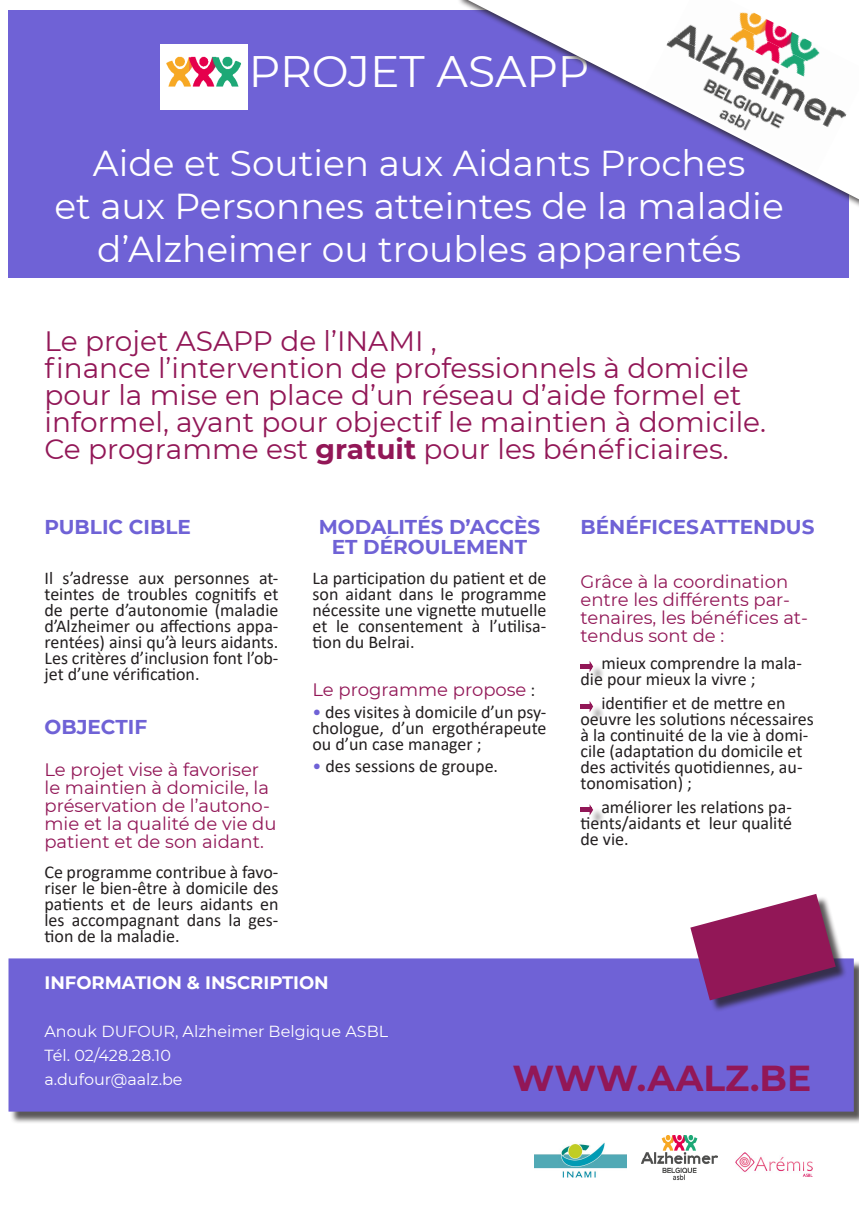
<style>
.page{position:relative;width:859px;height:1208px;background:#fff}
.page>*{position:absolute;margin:0;border:0;box-sizing:border-box;transform-origin:0 0}
.t1{font:44px "Montserrat";color:#fff}
.t2{font:36px/43.2px "Montserrat";color:#fff;text-align:center}
.t3{font:700 36px "Montserrat";color:#921757}
.Pa0{font:28px/27px "Montserrat";color:#921757}
.Default{font:700 20px/20px "Montserrat";color:#6f62d6;text-align:center}
.Annotation_text{font:18px/16px "Calibri";color:#231f20;text-align:justify}
.t4{font:18px/18px "Montserrat";color:#921757}
.List_Paragraph{font:700 18px "Montserrat";color:#fff}
.t5{font:16px "Montserrat";color:#fff}
.s1{font-weight:700}
.s2{font-family:"Calibri";color:#231f20}
.s3{color:#6f62d6}
</style>
<div class="page">
<div style="left:9px;top:10px;width:840px;height:268px;background:#6f62d6"></div>
<div style="left:580px;top:664px;width:12px;height:5px;background:#921757"></div>
<div style="left:591px;top:663px;width:14px;height:20px;background:#231f20;opacity:.75"></div>
<svg style="left:590px;top:661px;width:3px;height:11px"></svg>
<div style="left:580px;top:704px;width:12px;height:5px;background:#921757"></div>
<div style="left:591px;top:703px;width:14px;height:20px;background:#231f20;opacity:.75"></div>
<svg style="left:590px;top:701px;width:3px;height:11px"></svg>
<div style="left:580px;top:807px;width:12px;height:5px;background:#921757"></div>
<div style="left:591px;top:806px;width:14px;height:21px;background:#231f20;opacity:.75"></div>
<svg style="left:590px;top:805px;width:3px;height:10px"></svg>
<div style="left:10px;top:960px;width:849px;height:164px;background:#231f20;opacity:.75"></div>
<div style="left:9px;top:958px;width:845px;height:153px;background:#6f62d6;border:1px solid #6f62d6"></div>
<div style="left:692px;top:895px;width:156px;height:117px;background:#231f20;opacity:.75"></div>
<svg style="left:690px;top:894px;width:146px;height:106px"></svg>
<img style="left:736px;top:1152px;width:77px;height:24px">
<img style="left:641px;top:1135px;width:77px;height:46px">
<img style="left:534px;top:1142px;width:92px;height:36px">
<div style="left:457px;top:0;width:402px;height:245px;background:#6f62d6"></div>
<svg style="left:468px;top:0;width:391px;height:199px"></svg>
<div style="left:680px;top:1px;width:179px;height:104px;background:#fff"></div>
<img style="left:672px;top:18px;width:179px;height:104px">
<img style="left:663px;top:35px;width:179px;height:104px">
<img style="left:654px;top:52px;width:180px;height:104px">
<img style="left:646px;top:69px;width:179px;height:104px">
<img style="left:645px;top:86px;width:172px;height:88px">
<img style="left:160px;top:45px;width:88px;height:64px">
<p class="t1" style="left:249px;top:41px;width:342px">PROJET ASAPP</p>
<p class="t2" style="left:55px;top:140px;width:731px">Aide et Soutien aux Aidants Proches<br>et aux Personnes atteintes de la maladie d’Alzheimer ou troubles apparentés</p>
<p class="Pa0" style="left:45px;top:327px;width:723px">Le projet ASAPP de l’INAMI ,<br>finance l’intervention de professionnels à domicile pour la mise en place d’un réseau d’aide formel et informel, ayant pour objectif le maintien à domicile.<br>Ce programme est <span class="s1">gratuit</span> pour les bénéficiaires.</p>
<p class="Default" style="left:45px;top:516px;width:148px">PUBLIC CIBLE</p>
<p class="Annotation_text" style="left:45px;top:569px;width:235px">Il s’adresse aux personnes at&shy;teintes de troubles cognitifs et de perte d’autonomie (maladie d’Alzheimer ou affections appa&shy;rentées) ainsi qu’à leurs aidants.<br>Les critères d’inclusion font l’ob&shy;jet d’une vérification.</p>
<p class="Default" style="left:45px;top:716px;width:104px">OBJECTIF</p>
<p class="t4" style="left:45px;top:760px;width:234px">Le projet vise à favoriser le maintien à domicile, la préservation de l’autono&shy;mie et la qualité de vie du patient et de son aidant.</p>
<p class="Annotation_text" style="left:45px;top:863px;width:235px">Ce programme contribue à favo&shy;riser le bien-être à domicile des patients et de leurs aidants en les accompagnant dans la ges&shy;tion de la maladie.</p>
<p class="Default" style="left:319px;top:516px;width:223px">MODALITÉS D’ACCÈS<br>ET DÉROULEMENT</p>
<p class="Annotation_text" style="left:312px;top:570px;width:235px">La participation du patient et de son aidant dans le programme nécessite une vignette mutuelle et le consentement à l’utilisa&shy;tion du Belrai.</p>
<p class="t4" style="left:312px;top:680px;width:224px">Le programme propose <span class="s2">:</span></p>
<p class="Annotation_text" style="left:312px;top:703px;width:235px"><span class="s3">•</span> des visites à domicile d’un psy&shy;chologue, d’un ergothérapeute ou d’un case manager ;</p>
<p class="Annotation_text" style="left:312px;top:757px;width:187px"><span class="s3">•</span> des sessions de groupe.</p>
<p class="Default" style="left:580px;top:516px;width:235px">BÉNÉFICES ATTENDUS</p>
<p class="t4" style="left:580px;top:571px;width:229px">Grâce à la coordination entre les différents par&shy;tenaires, les bénéfices at&shy;tendus sont de :</p>
<p class="Annotation_text" style="left:580px;top:654px;width:223px;text-indent:21px">mieux comprendre la mala&shy;die pour mieux la vivre ;</p>
<p class="Annotation_text" style="left:580px;top:694px;width:235px;text-align:left;text-indent:21px">identifier et de mettre en oeuvre les solutions nécessaires à la continuité de la vie à domi&shy;cile (adaptation du domicile et des activités quotidiennes, au&shy;tonomisation) ;</p>
<p class="Annotation_text" style="left:580px;top:798px;width:213px;text-indent:21px">améliorer les relations pa&shy;tients/aidants et leur qualité de vie.</p>
<p class="List_Paragraph" style="left:45px;top:969px;width:286px">INFORMATION &amp; INSCRIPTION</p>
<p class="t5" style="left:45px;top:1020px;width:345px">Anouk DUFOUR, Alzheimer Belgique ASBL</p>
<p class="t5" style="left:45px;top:1044px;width:128px">Tél. 02/428.28.10</p>
<p class="t5" style="left:45px;top:1068px;width:140px">a.dufour@aalz.be</p>
<p class="t3" style="left:513px;top:1052px;width:300px">WWW.AALZ.BE</p>
</div>
